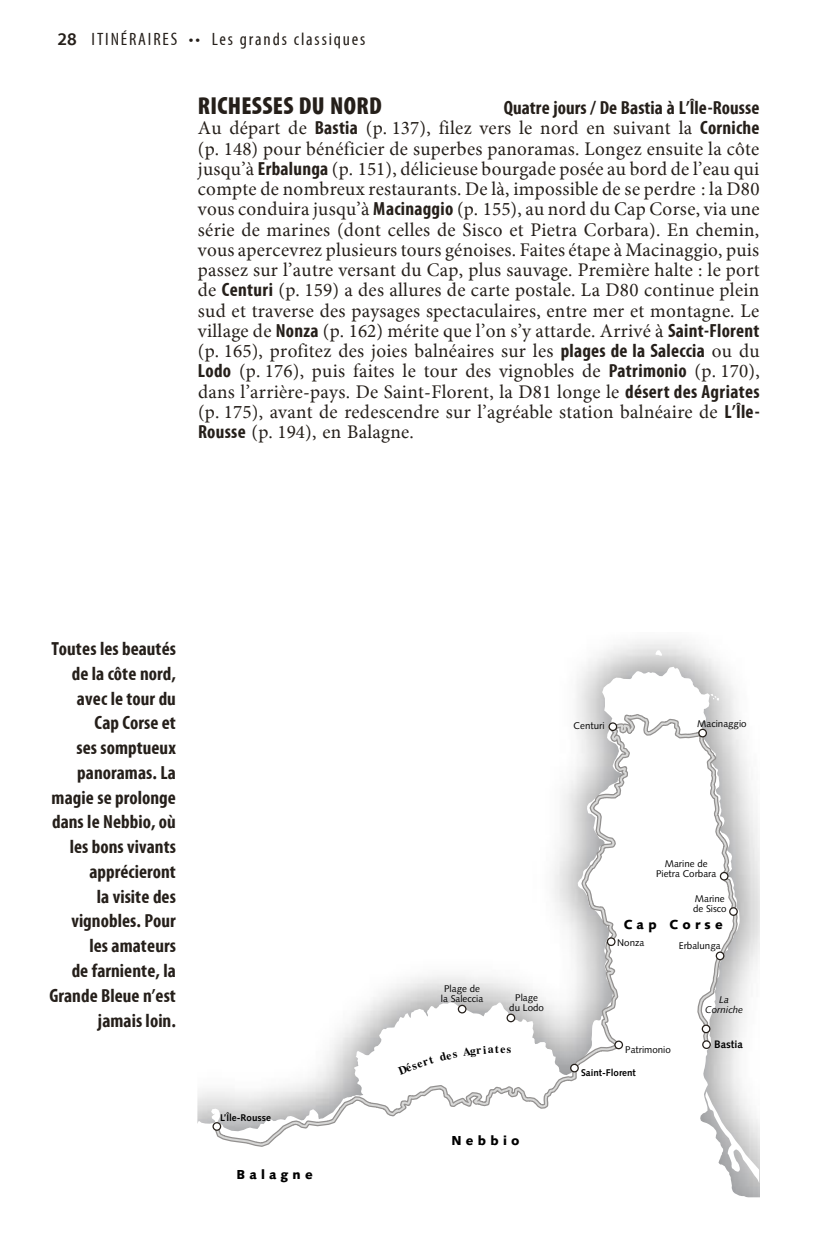
<style>
.page{position:relative;width:817px;height:1257px;background:#fff}
.page>*{position:absolute;margin:0;border:0;box-sizing:border-box;transform-origin:0 0}
.t1{font:24.75px "LPP Myriad Cond Black Unicode";letter-spacing:.015em;color:#251f1a}
.t2{font:19.12px/20.2px "LPP Minion Unicode";letter-spacing:.015em;color:#251f1a;text-align:justify}
.t3{font:700 19.12px/24.8px "LPP Myriad Cond Unicode";letter-spacing:.005em;color:#251f1a;text-align:right}
.t4{font:18px "LPP Myriad Cond Unicode";letter-spacing:.1em;color:#251f1a}
.t5{font:900 13.05px "Obelix";color:#000}
.t6{font:700 10.8px "Obelix";color:#000}
.t7{font:9.67px/9.7px "Obelix";color:#000;text-align:center}
.t8{font:700 9.67px "Obelix";color:#000}
.t9{font:italic 9.67px/9.7px "Obelix";color:#000;text-align:center}
.s1{font-family:"LPP Myriad Light Unicode";font-weight:700}
.s2{font-family:"LPP Myriad Cond Unicode";font-weight:700}
</style>
<div class="page">
<svg style="left:198px;top:666px;width:561px;height:530px"></svg>
<svg style="left:655px;top:650px;width:7px;height:5px"></svg>
<svg style="left:710px;top:694px;width:8px;height:6px"></svg>
<svg style="left:395px;top:909px;width:223px;height:203px"></svg>
<svg style="left:214px;top:1096px;width:185px;height:50px"></svg>
<svg style="left:570px;top:1063px;width:8px;height:9px"></svg>
<svg style="left:571px;top:1065px;width:6px;height:6px"></svg>
<svg style="left:457px;top:1004px;width:9px;height:9px"></svg>
<svg style="left:459px;top:1006px;width:6px;height:6px"></svg>
<svg style="left:506px;top:1013px;width:9px;height:9px"></svg>
<svg style="left:507px;top:1014px;width:7px;height:7px"></svg>
<svg style="left:581px;top:714px;width:156px;height:333px"></svg>
<svg style="left:398px;top:1045px;width:113px;height:30px"></svg>
<p class="t4" style="left:57px;top:29px;width:309px"><span class="s1">28</span> itinéraires •• Les grands classiques</p>
<p class="t1" style="left:198px;top:90px;width:185px">RICHESSES DU NORD</p>
<p class="t2" style="left:198px;top:99px;width:563px;text-indent:306px"><span class="s2">Quatre jours / De Bastia à L’Île-Rousse </span>Au départ de <span class="s2">Bastia</span> (p. 137), filez vers le nord en suivant la <span class="s2">Corniche </span>(p. 148) pour bénéficier de superbes panoramas. Longez ensuite la côte jusqu’à <span class="s2">Erbalunga</span> (p. 151), délicieuse bourgade posée au bord de l’eau qui compte de nombreux restaurants. De là, impossible de se perdre : la D80 vous conduira jusqu’à <span class="s2">Macinaggio</span> (p. 155), au nord du Cap Corse, via une série de marines (dont celles de Sisco et Pietra Corbara). En chemin, vous apercevrez plusieurs tours génoises. Faites étape à Macinaggio, puis passez sur l’autre versant du Cap, plus sauvage. Première halte : le port de <span class="s2">Centuri</span> (p. 159) a des allures de carte postale. La D80 continue plein sud et traverse des paysages spectaculaires, entre mer et montagne. Le village de <span class="s2">Nonza</span> (p. 162) mérite que l’on s’y attarde. Arrivé à <span class="s2">Saint-Florent </span>(p. 165), profitez des joies balnéaires sur les <span class="s2">plages de la Saleccia</span> ou du <span class="s2">Lodo</span> (p. 176), puis faites le tour des vignobles de <span class="s2">Patrimonio</span> (p. 170), dans l’arrière-pays. De Saint-Florent, la D81 longe le <span class="s2">désert des Agriates </span>(p. 175), avant de redescendre sur l’agréable station balnéaire de <span class="s2">L’Île-Rousse</span> (p. 194), en Balagne.</p>
<p class="t3" style="left:49px;top:636px;width:128px">Toutes les beautés de la côte nord, avec le tour du<br>Cap Corse et<br>ses somptueux panoramas. La magie se prolonge dans le Nebbio, où les bons vivants apprécieront<br>la visite des vignobles. Pour les amateurs<br>de farniente, la<br>Grande Bleue n’est jamais loin.</p>
<p class="t8" style="left:220px;top:1112px;width:52px">L’Île-Rousse</p>
<p class="t5" style="left:236px;top:1167px;width:78px">B a l a g n e</p>
<p class="t7" style="left:573px;top:721px;width:32px">Centuri</p>
<p class="t7" style="left:697px;top:718px;width:51px">Macinaggio</p>
<p class="t7" style="left:441px;top:983px;width:44px">Plage de la Saleccia</p>
<p class="t7" style="left:509px;top:992px;width:36px">Plage du Lodo</p>
<p class="t5" style="left:451px;top:1132px;width:70px">N e b b i o</p>
<p class="t7" style="left:656px;top:859px;width:62px">Marine de<br>Pietra Corbara</p>
<p class="t7" style="left:692px;top:894px;width:35px;text-align:left">Marine de Sisco</p>
<p class="t5" style="left:623px;top:917px;width:100px">C a p C o r s e</p>
<p class="t7" style="left:617px;top:937px;width:29px">Nonza</p>
<p class="t7" style="left:678px;top:940px;width:43px">Erbalunga</p>
<p class="t7" style="left:625px;top:1045px;width:47px">Patrimonio</p>
<p class="t8" style="left:581px;top:1066px;width:56px">Saint-Florent</p>
<p class="t9" style="left:705px;top:994px;width:39px">La<br>Corniche</p>
<p class="t6" style="left:714px;top:1038px;width:30px">Bastia</p>
</div>
